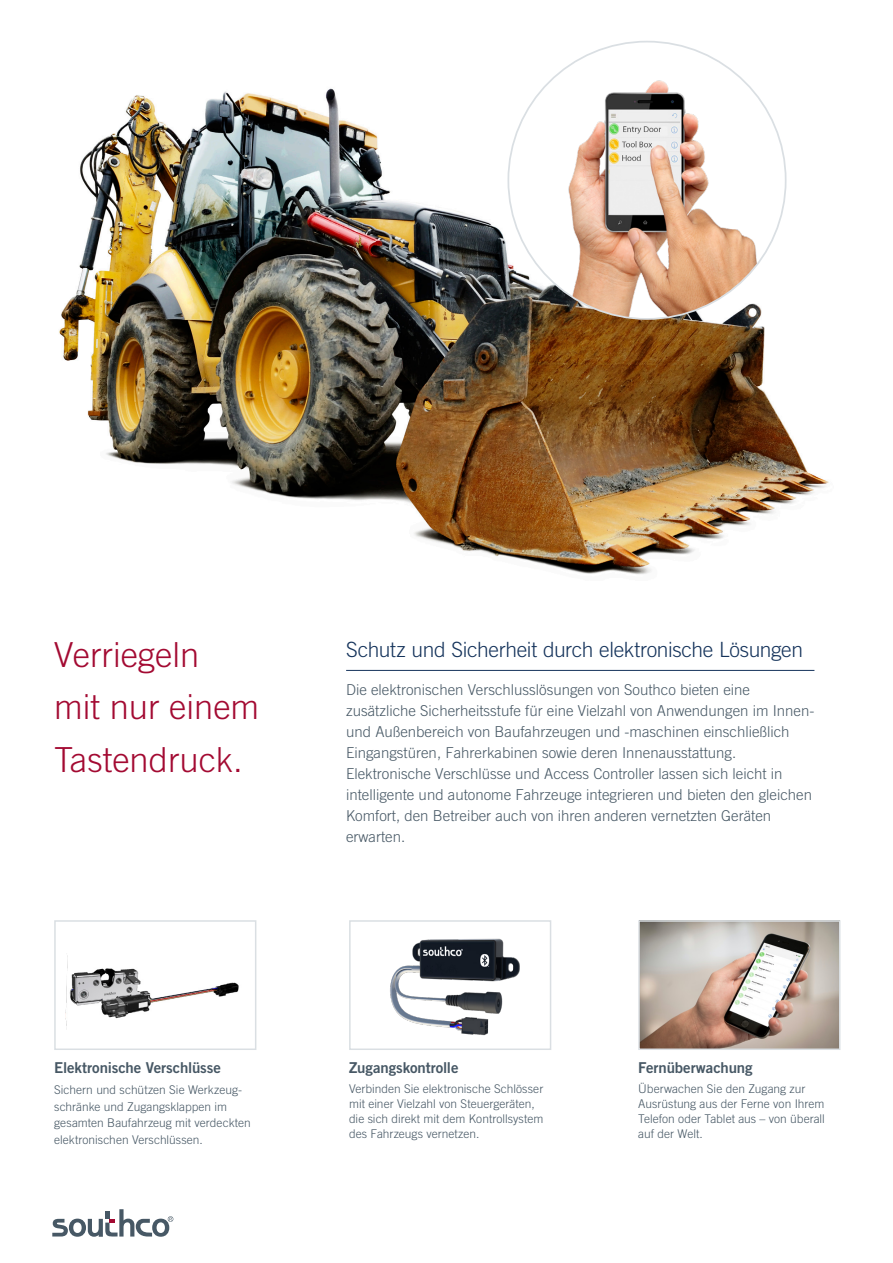
<style>
.page{position:relative;width:893px;height:1263px;background:#fff}
.page>*{position:absolute;margin:0;border:0;box-sizing:border-box;transform-origin:0 0}
.t1{font:300 34.5px/52.5px "Trade Gothic LT Std";color:#a30a32}
.Page_Heading_with_Ru{font:300 21px "Trade Gothic LT Std";letter-spacing:-.015em;color:#15335b}
.Intro_Paragraph_1{font:300 15px/21px "Trade Gothic LT Std";color:#475865}
.Page_Heading_2{font:15px "Trade Gothic LT Std Bd 2";letter-spacing:-.005em;color:#475865}
.Page_Heading_2-2{font:300 12px/15px "Trade Gothic LT Std";color:#475865}
</style>
<div class="page">
<svg style="left:52px;top:1209px;width:121px;height:28px"></svg>
<img style="left:59px;top:51px;width:770px;height:524px">
<hr style="left:346px;top:670px;width:468px;height:1px;background:#15335b">
<img style="left:508px;top:42px;width:278px;height:277px;border-radius:139px">
<img style="left:65px;top:955px;width:174px;height:74px">
<div style="left:54px;top:920px;width:202px;height:130px;border:2px solid #dadfe3"></div>
<img style="left:641px;top:923px;width:196px;height:124px">
<div style="left:638px;top:920px;width:202px;height:130px;border:2px solid #dadfe3"></div>
<img style="left:390px;top:938px;width:130px;height:98px">
<div style="left:349px;top:920px;width:202px;height:130px;border:2px solid #dadfe3"></div>
<p class="t1" style="left:54px;top:628px;width:207px">Verriegeln<br>mit nur einem<br>Tastendruck.</p>
<p class="Page_Heading_2" style="left:54px;top:1059px;width:168px">Elektronische Verschlüsse</p>
<p class="Page_Heading_2-2" style="left:54px;top:1081px;width:198px;line-height:16.5px">Sichern und schützen Sie Werkzeug&shy;schränke und Zugangsklappen im gesamten Baufahrzeug mit verdeckten elektronischen Verschlüssen.</p>
<p class="Page_Heading_with_Ru" style="left:346px;top:637px;width:458px">Schutz und Sicherheit durch elektronische Lösungen</p>
<p class="Intro_Paragraph_1" style="left:346px;top:679px;width:470px">Die elektronischen Verschlusslösungen von Southco bieten eine zusätzliche Sicherheitsstufe für eine Vielzahl von Anwendungen im Innen&shy;und Außenbereich von Baufahrzeugen und -maschinen einschließlich Eingangstüren, Fahrerkabinen sowie deren Innenausstattung.<br>Elektronische Verschlüsse und Access Controller lassen sich leicht in intelligente und autonome Fahrzeuge integrieren und bieten den gleichen Komfort, den Betreiber auch von ihren anderen vernetzten Geräten erwarten.</p>
<p class="Page_Heading_2" style="left:349px;top:1059px;width:111px">Zugangskontrolle</p>
<p class="Page_Heading_2-2" style="left:349px;top:1081px;width:196px">Verbinden Sie elektronische Schlösser mit einer Vielzahl von Steuergeräten, die sich direkt mit dem Kontrollsystem des Fahrzeugs vernetzen.</p>
<p class="Page_Heading_2" style="left:638px;top:1059px;width:116px">Fernüberwachung</p>
<p class="Page_Heading_2-2" style="left:638px;top:1081px;width:188px">Überwachen Sie den Zugang zur<br>Ausrüstung aus der Ferne von Ihrem<br>Telefon oder Tablet aus – von überall auf der Welt.</p>
</div>
